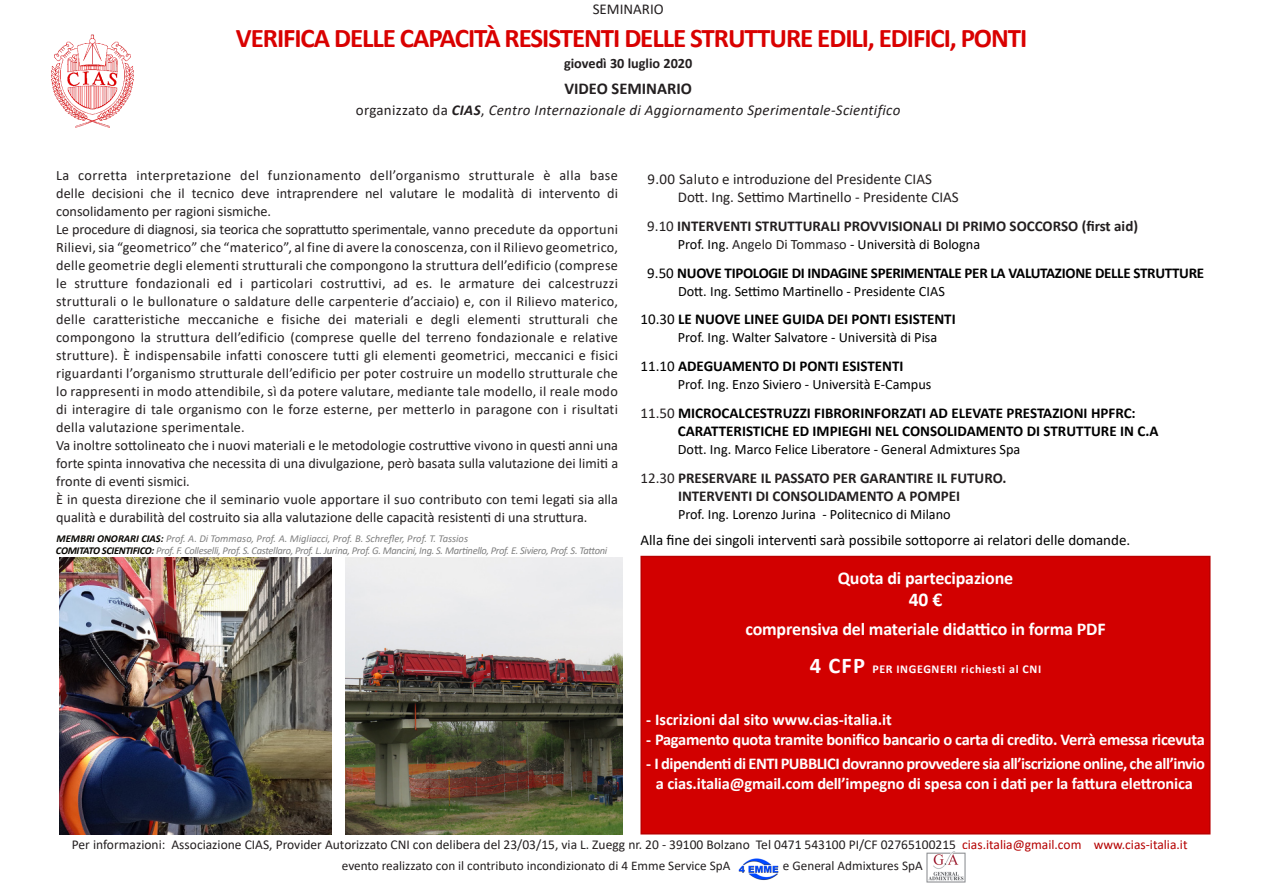
<style>
.page{position:relative;width:1263px;height:893px;background:#fff}
.page>*{position:absolute;margin:0;border:0;box-sizing:border-box;transform-origin:0 0}
.t1{font:700 27px "Calibri";letter-spacing:-.04em;color:#d90000}
.t2{font:700 19.5px "Calibri";color:#fff}
.t3{font:700 18px "Calibri";letter-spacing:-.01em;color:#fff}
.t4{font:700 16.5px/19.8px "Calibri";letter-spacing:-.02em;color:#fff;text-align:center}
.t5{font:700 16.5px "Calibri";color:#fff}
.t6{font:700 16.5px "Calibri";color:#231f20}
.t7{font:700 15px "Calibri";color:#000}
.t8{font:700 15px "Calibri";color:#231f20}
.t9{font:15px "Calibri";color:#231f20}
.t10{font:italic 15px "Calibri";letter-spacing:.02em;color:#231f20}
.t11{font:15px "Calibri";color:#000}
.t12{font:700 15px "Calibri";letter-spacing:-.02em;color:#000}
.t13{font:14.25px/18px "Calibri";color:#231f20;text-align:justify}
.t14{font:14.25px "Calibri";color:#000}
.t15{font:700 14.25px "Calibri";color:#231f20}
.t16{font:13.5px "Calibri";color:#231f20}
.t17{font:13.2px "Calibri";color:#231f20}
.t18{font:700 12px "Calibri";letter-spacing:.05em;color:#fffcff}
.t19{font:italic 10.5px "Calibri";letter-spacing:-.03em;color:#808080}
.t20{font:italic 10.5px "Calibri";color:#808080}
.s1{font-style:normal}
.s2{font-weight:700}
.s3{font-weight:700;color:#060500}
.s4{font-weight:400}
.s5{color:#231f20}
.s6{font-weight:400;color:#231f20}
.s7{font-size:22.5px}
.s8{color:#b50000}
</style>
<div class="page">
<img style="left:738px;top:858px;width:41px;height:22px">
<img style="left:926px;top:851px;width:40px;height:32px">
<img style="left:51px;top:34px;width:83px;height:94px">
<img style="left:345px;top:557px;width:277px;height:277px">
<img style="left:59px;top:557px;width:273px;height:277px">
<div style="left:641px;top:556px;width:569px;height:278px;background:#d20000"></div>
<div style="left:640px;top:556px;width:570px;height:278px;border:2px solid #ba0000"></div>
<p class="t9" style="left:593px;top:-1px;width:73px">SEMINARIO</p>
<p class="t1" style="left:236px;top:19px;width:793px">VERIFICA DELLE CAPACITÀ RESISTENTI DELLE STRUTTURE EDILI, EDIFICI, PONTI</p>
<p class="t15" style="left:564px;top:54px;width:130px">giovedì 30 luglio 2020</p>
<p class="t6" style="left:564px;top:77px;width:129px">VIDEO SEMINARIO</p>
<p class="t10" style="left:356px;top:100px;width:546px"><span class="s1">organizzato da</span> <span class="s2">CIAS</span><span class="s1">,</span> Centro Internazionale di Aggiornamento Sperimentale-Scientifico</p>
<p class="t13" style="left:56px;top:166px;width:563px">La corretta interpretazione del funzionamento dell’organismo strutturale è alla base delle decisioni che il tecnico deve intraprendere nel valutare le modalità di intervento di consolidamento per ragioni sismiche.</p>
<p class="t13" style="left:56px;top:220px;width:563px">Le procedure di diagnosi, sia teorica che soprattutto sperimentale, vanno precedute da opportuni Rilievi, sia “geometrico” che “materico”, al fine di avere la conoscenza, con il Rilievo geometrico, delle geometrie degli elementi strutturali che compongono la struttura dell’edificio (comprese le strutture fondazionali ed i particolari costruttivi, ad es. le armature dei calcestruzzi strutturali o le bullonature o saldature delle carpenterie d’acciaio) e, con il Rilievo materico, delle caratteristiche meccaniche e fisiche dei materiali e degli elementi strutturali che compongono la struttura dell’edificio (comprese quelle del terreno fondazionale e relative strutture). È indispensabile infatti conoscere tutti gli elementi geometrici, meccanici e fisici riguardanti l’organismo strutturale dell’edificio per poter costruire un modello strutturale che lo rappresenti in modo attendibile, sì da potere valutare, mediante tale modello, il reale modo di interagire di tale organismo con le forze esterne, per metterlo in paragone con i risultati della valutazione sperimentale.</p>
<p class="t13" style="left:56px;top:436px;width:563px">Va inoltre sottolineato che i nuovi materiali e le metodologie costruttive vivono in questi anni una forte spinta innovativa che necessita di una divulgazione, però basata sulla valutazione dei limiti a fronte di eventi sismici.</p>
<p class="t13" style="left:56px;top:490px;width:563px">È in questa direzione che il seminario vuole apportare il suo contributo con temi legati sia alla qualità e durabilità del costruito sia alla valutazione delle capacità resistenti di una struttura.</p>
<p class="t20" style="left:57px;top:531px;width:413px"><span class="s3">MEMBRI ONORARI CIAS:</span> Prof. A. Di Tommaso, Prof. A. Migliacci, Prof. B. Schrefler, Prof. T. Tassios</p>
<p class="t19" style="left:56px;top:543px;width:553px"><span class="s3">COMITATO SCIENTIFICO:</span> Prof. F. Colleselli, Prof. S. Castellaro, Prof. L. Jurina, Prof. G. Mancini, Ing. S. Martinello, Prof. E. Siviero, Prof. S. Tattoni</p>
<p class="t9" style="left:647px;top:169px;width:286px">9.00 Saluto e introduzione del Presidente CIAS</p>
<p class="t9" style="left:678px;top:187px;width:282px">Dott. Ing. Settimo Martinello - Presidente CIAS</p>
<p class="t8" style="left:647px;top:215px;width:492px"><span class="s4">9.10</span> INTERVENTI STRUTTURALI PROVVISIONALI DI PRIMO SOCCORSO (first aid)</p>
<p class="t14" style="left:678px;top:234px;width:304px">Prof. Ing. <span class="s5">Angelo Di Tommaso</span> - Università di Bologna</p>
<p class="t12" style="left:647px;top:262px;width:558px"><span class="s4">9.50</span> NUOVE TIPOLOGIE DI INDAGINE SPERIMENTALE PER LA VALUTAZIONE DELLE STRUTTURE</p>
<p class="t14" style="left:678px;top:281px;width:268px">Dott. Ing. Settimo Martinello - Presidente CIAS</p>
<p class="t7" style="left:640px;top:309px;width:317px"><span class="s4">10.30</span> LE NUOVE LINEE GUIDA DEI PONTI ESISTENTI</p>
<p class="t14" style="left:678px;top:328px;width:261px">Prof. Ing. Walter Salvatore - Università di Pisa</p>
<p class="t7" style="left:640px;top:356px;width:265px"><span class="s4">11.10</span> ADEGUAMENTO DI PONTI ESISTENTI</p>
<p class="t14" style="left:678px;top:374px;width:255px">Prof. Ing. Enzo Siviero - Università E-Campus</p>
<p class="t7" style="left:640px;top:402px;width:497px"><span class="s6">11.50</span> MICROCALCESTRUZZI FIBRORINFORZATI AD ELEVATE PRESTAZIONI HPFRC:</p>
<p class="t7" style="left:678px;top:420px;width:482px">CARATTERISTICHE ED IMPIEGHI NEL CONSOLIDAMENTO DI STRUTTURE IN C.A</p>
<p class="t14" style="left:678px;top:439px;width:344px">Dott. Ing. Marco Felice Liberatore - General Admixtures Spa</p>
<p class="t8" style="left:640px;top:467px;width:368px"><span class="s4">12.30</span> PRESERVARE IL PASSATO PER GARANTIRE IL FUTURO.</p>
<p class="t8" style="left:678px;top:485px;width:284px">INTERVENTI DI CONSOLIDAMENTO A POMPEI</p>
<p class="t14" style="left:678px;top:504px;width:274px">Prof. Ing. Lorenzo Jurina - Politecnico di Milano</p>
<p class="t11" style="left:640px;top:530px;width:491px">Alla fine dei singoli interventi sarà possibile sottoporre ai relatori delle domande.</p>
<p class="t3" style="left:838px;top:565px;width:177px">Quota di partecipazione</p>
<p class="t2" style="left:909px;top:586px;width:35px">40 €</p>
<p class="t3" style="left:745px;top:616px;width:362px">comprensiva del materiale didattico in forma PDF</p>
<p class="t18" style="left:810px;top:661px;width:233px"><span class="s7">4 CFP</span> PER INGEGNERI richiesti al CNI</p>
<p class="t5" style="left:646px;top:708px;width:247px">- Iscrizioni dal sito www.cias-italia.it</p>
<p class="t4" style="left:646px;top:729px;width:560px">- Pagamento quota tramite bonifico bancario o carta di credito. Verrà emessa ricevuta</p>
<p class="t4" style="left:646px;top:753px;width:560px">- I dipendenti di ENTI PUBBLICI dovranno provvedere sia all’iscrizione online, che all’invio a cias.italia@gmail.com dell’impegno di spesa con i dati per la fattura elettronica</p>
<p class="t16" style="left:72px;top:835px;width:1117px">Per informazioni: Associazione CIAS, Provider Autorizzato CNI con delibera del 23/03/15, via L. Zuegg nr. 20 - 39100 Bolzano Tel 0471 543100 PI/CF 02765100215 <span class="s8">cias.italia@gmail.com www.cias-italia.it</span></p>
<p class="t17" style="left:342px;top:857px;width:390px">evento realizzato con il contributo incondizionato di 4 Emme Service SpA</p>
<p class="t17" style="left:783px;top:857px;width:141px">e General Admixtures SpA</p>
</div>
